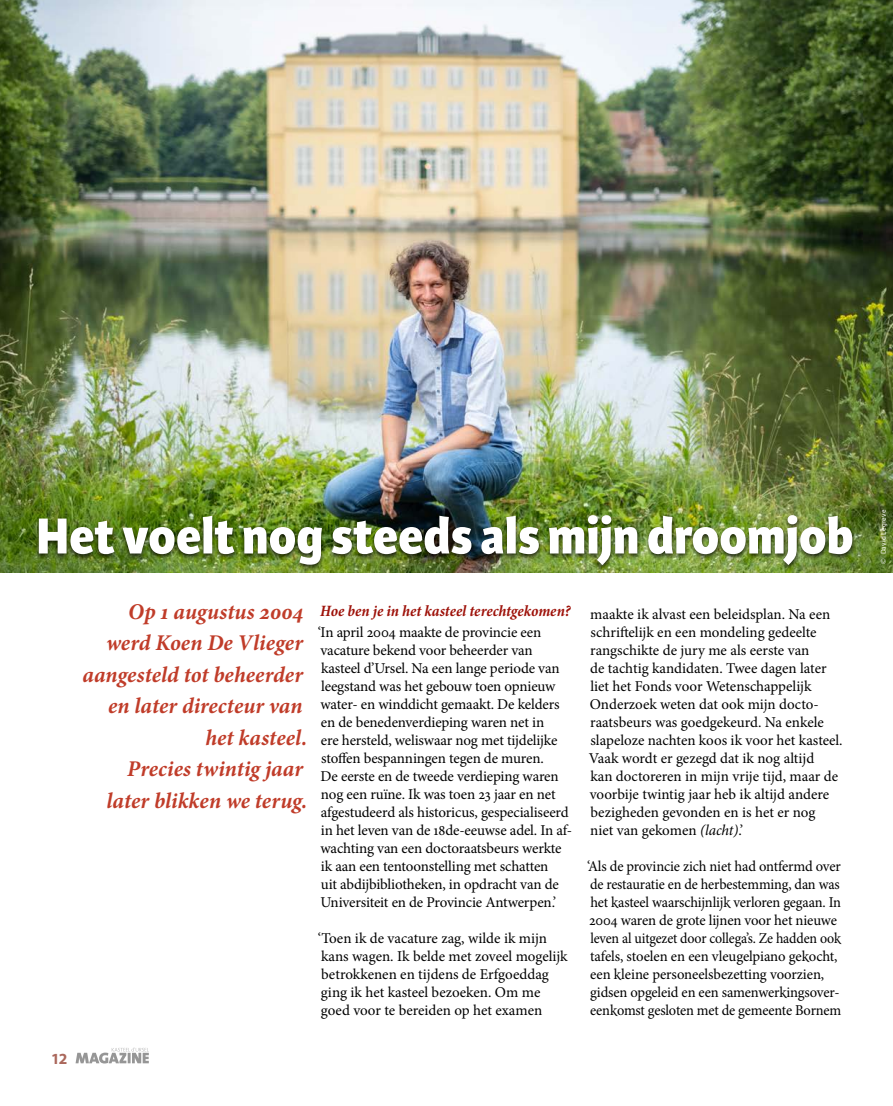
<style>
.page{position:relative;width:893px;height:1106px;background:#fff}
.page>*{position:absolute;margin:0;border:0;box-sizing:border-box;transform-origin:0 0}
.t1{font:800 54px "Karmina Sans";color:#fff;scale:.95 1}
.t2{font:italic 700 22.5px/31.5px "Minion Pro";color:#c03c29;text-align:right}
.t3{font:italic 700 condensed 15.9px "Minion Pro";letter-spacing:-.005em;color:#9e120a}
.t4{font:700 15.6px "Myriad Pro";color:#ab685c}
.t5{font:15px/18px "Minion Pro";letter-spacing:-.01em;color:#000}
.t6{font:7.5px "Karmina Sans";letter-spacing:.025em;color:#fff}
.s1{font-style:italic}
</style>
<div class="page">
<svg style="left:76px;top:1047px;width:73px;height:16px"></svg>
<img style="left:0;top:0;width:893px;height:572px">
<div style="left:35px;top:513px;width:821px;height:58px;background:#000;opacity:.75"></div>
<h1 class="t1" style="left:36px;top:504px;width:862px">Het voelt nog steeds alsmijn droomjob</h1>
<p class="t6" style="left:879px;top:564px;width:56px;rotate:-90deg">© David Legreve</p>
<p class="t4" style="left:51px;top:1048px;width:18px">12</p>
<h2 class="t2" style="left:82px;top:595px;width:226px">Op 1 augustus 2004 werd Koen De Vlieger aangesteld tot beheerder en later directeur van het kasteel.<br>Precies twintig jaar<br>later blikken we terug.</h2>
<p class="t3" style="left:320px;top:599px;width:252px">Hoe ben je in het kasteel terechtgekomen?</p>
<p class="t5" style="left:318px;top:623px;width:256px">‘In april 2004 maakte de provincie een vacature bekend voor beheerder van kasteel d’Ursel. Na een lange periode van leegstand was het gebouw toen opnieuw water- en winddicht gemaakt. De kelders en de benedenverdieping waren net in<br>ere hersteld, weliswaar nog met tijdelijke stoffen bespanningen tegen de muren.<br>De eerste en de tweede verdieping waren nog een ruïne. Ik was toen 23 jaar en net afgestudeerd als historicus, gespecialiseerd in het leven van de 18de-eeuwse adel. In af&shy;wachting van een doctoraatsbeurs werkte ik aan een tentoonstelling met schatten<br>uit abdijbibliotheken, in opdracht van de Universiteit en de Provincie Antwerpen.’</p>
<p class="t5" style="left:318px;top:929px;width:252px">‘Toen ik de vacature zag, wilde ik mijn kans wagen. Ik belde met zoveel mogelijk betrokkenen en tijdens de Erfgoeddag ging ik het kasteel bezoeken. Om me goed voor te bereiden op het examen</p>
<p class="t5" style="left:589px;top:605px;width:255px">maakte ik alvast een beleidsplan. Na een schriftelijk en een mondeling gedeelte rangschikte de jury me als eerste van<br>de tachtig kandidaten. Twee dagen later liet het Fonds voor Wetenschappelijk Onderzoek weten dat ook mijn docto&shy;raatsbeurs was goedgekeurd. Na enkele slapeloze nachten koos ik voor het kasteel.<br>Vaak wordt er gezegd dat ik nog altijd<br>kan doctoreren in mijn vrije tijd, maar de voorbije twintig jaar heb ik altijd andere bezigheden gevonden en is het er nog<br>niet van gekomen <span class="s1">(lacht)</span>.’</p>
<p class="t5" style="left:587px;top:857px;width:256px">‘Als de provincie zich niet had ontfermd over de restauratie en de herbestemming, dan was het kasteel waarschijnlijk verloren gegaan. In 2004 waren de grote lijnen voor het nieuwe leven al uitgezet door collega’s. Ze hadden ook tafels, stoelen en een vleugelpiano gekocht, een kleine personeelsbezetting voorzien, gidsen opgeleid en een samenwerkingsover&shy;eenkomst gesloten met de gemeente Bornem</p>
</div>
